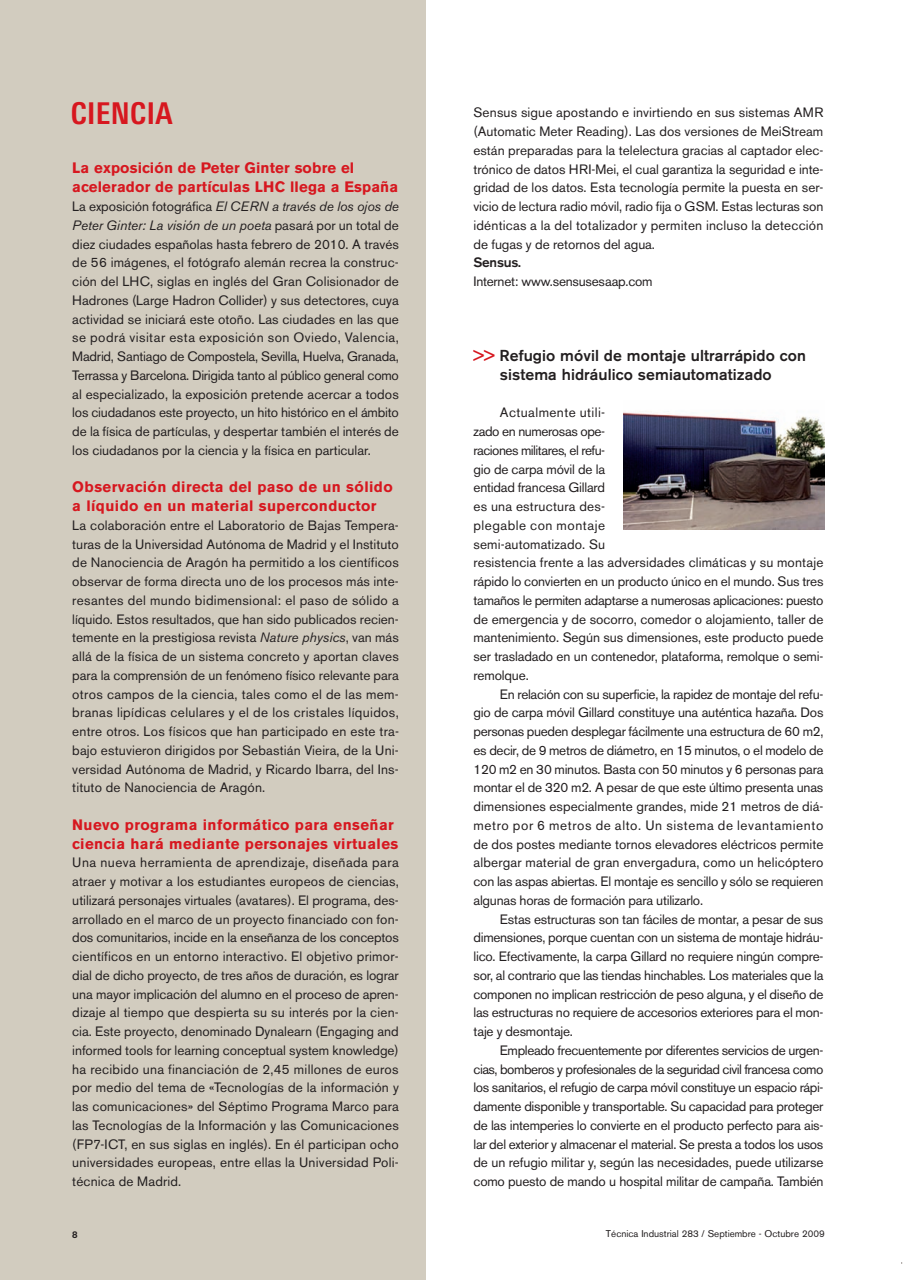
<style>
.page{position:relative;width:910px;height:1280px;background:#fff}
.page>*{position:absolute;margin:0;border:0;box-sizing:border-box;transform-origin:0 0}
.t1{font:700 condensed 30px "LT Univers";letter-spacing:.015em;color:#d7171f}
.t2{font:500 15.75px/18.8px "Akzidenz Grotesk BE";letter-spacing:.005em;color:#231f20;text-align:center}
.t3{font:700 15px/18.8px "Akzidenz Grotesk BE";letter-spacing:.03em;color:#d7171f}
.t4{font:700 15px/18.8px "Akzidenz Grotesk BE";letter-spacing:.01em;color:#d7171f}
.t5{font:13.5px/18.8px "Akzidenz Grotesk BE";letter-spacing:-.005em;color:#231f20;text-align:justify}
.t6{font:500 13.5px "Akzidenz Grotesk BE";letter-spacing:-.015em;color:#231f20}
.t7{font:9.75px "Akzidenz Grotesk BE";color:#231f20}
.t8{font:500 9.75px "Akzidenz Grotesk BE";color:#231f20}
.s1{font-style:italic}
.s2{color:#d7171f}
</style>
<div class="page">
<div style="left:0;top:0;width:425px;height:1280px;background:#d2ccbf"></div>
<img style="left:623px;top:411px;width:202px;height:118px">
<h1 class="t1" style="left:71px;top:102px;width:103px">CIENCIA</h1>
<p class="t4" style="left:72px;top:160px;width:327px">La exposición de Peter Ginter sobre el acelerador de partículas LHC llega a España</p>
<p class="t5" style="left:72px;top:198px;width:328px">La exposición fotográfica <span class="s1">El CERN a través de los ojos de Peter Ginter: La visión de un poeta</span> pasará por un total de diez ciudades españolas hasta febrero de 2010. A través de 56 imágenes, el fotógrafo alemán recrea la construc&shy;ción del LHC, siglas en inglés del Gran Colisionador de Hadrones (Large Hadron Collider) y sus detectores, cuya actividad se iniciará este otoño. Las ciudades en las que se podrá visitar esta exposición son Oviedo, Valencia, Madrid, Santiago de Compostela, Sevilla, Huelva, Granada, Terrassa y Barcelona. Dirigida tanto al público general como al especializado, la exposición pretende acercar a todos los ciudadanos este proyecto, un hito histórico en el ámbito de la física de partículas, y despertar también el interés de los ciudadanos por la ciencia y la física en particular.</p>
<p class="t3" style="left:72px;top:479px;width:322px">Observación directa del paso de un sólido a líquido en un material superconductor</p>
<p class="t5" style="left:72px;top:517px;width:328px">La colaboración entre el Laboratorio de Bajas Tempera&shy;turas de la Universidad Autónoma de Madrid y el Instituto de Nanociencia de Aragón ha permitido a los científicos observar de forma directa uno de los procesos más inte&shy;resantes del mundo bidimensional: el paso de sólido a líquido. Estos resultados, que han sido publicados recien&shy;temente en la prestigiosa revista <span class="s1">Nature physics</span>, van más allá de la física de un sistema concreto y aportan claves para la comprensión de un fenómeno físico relevante para otros campos de la ciencia, tales como el de las mem&shy;branas lipídicas celulares y el de los cristales líquidos, entre otros. Los físicos que han participado en este tra&shy;bajo estuvieron dirigidos por Sebastián Vieira, de la Uni&shy;versidad Autónoma de Madrid, y Ricardo Ibarra, del Ins&shy;tituto de Nanociencia de Aragón.</p>
<p class="t3" style="left:72px;top:816px;width:328px">Nuevo programa informático para enseñar ciencia hará mediante personajes virtuales</p>
<p class="t5" style="left:72px;top:855px;width:328px">Una nueva herramienta de aprendizaje, diseñada para atraer y motivar a los estudiantes europeos de ciencias, utilizará personajes virtuales (avatares). El programa, des&shy;arrollado en el marco de un proyecto financiado con fon&shy;dos comunitarios, incide en la enseñanza de los conceptos científicos en un entorno interactivo. El objetivo primor&shy;dial de dicho proyecto, de tres años de duración, es lograr una mayor implicación del alumno en el proceso de apren&shy;dizaje al tiempo que despierta su su interés por la cien&shy;cia. Este proyecto, denominado Dynalearn (Engaging and informed tools for learning conceptual system knowledge) ha recibido una financiación de 2,45 millones de euros por medio del tema de «Tecnologías de la información y las comunicaciones» del Séptimo Programa Marco para las Tecnologías de la Información y las Comunicaciones (FP7-ICT, en sus siglas en inglés). En él participan ocho universidades europeas, entre ellas la Universidad Poli&shy;técnica de Madrid.</p>
<p class="t8" style="left:72px;top:1231px;width:7px">8</p>
<p class="t5" style="left:473px;top:105px;width:351px">Sensus sigue apostando e invirtiendo en sus sistemas AMR (Automatic Meter Reading). Las dos versiones de MeiStream están preparadas para la telelectura gracias al captador elec&shy;trónico de datos HRI-Mei, el cual garantiza la seguridad e inte&shy;gridad de los datos. Esta tecnología permite la puesta en ser&shy;vicio de lectura radio móvil, radio fija o GSM. Estas lecturas son idénticas a la del totalizador y permiten incluso la detección de fugas y de retornos del agua.</p>
<p class="t6" style="left:473px;top:258px;width:49px">Sensus.</p>
<p class="t5" style="left:473px;top:273px;width:181px">Internet: www.sensusesaap.com</p>
<p class="t2" style="left:473px;top:347px;width:334px"><span class="s2">&gt;&gt;</span> Refugio móvil de montaje ultrarrápido con sistema hidráulico semiautomatizado</p>
<p class="t5" style="left:473px;top:405px;width:351px;text-align:left;text-indent:26px">Actualmente utili-<br>zado en numerosas ope-<br>raciones militares, el refu-<br>gio de carpa móvil de la<br>entidad francesa Gillard<br>es una estructura des-<br>plegable con montaje<br>semi-automatizado. Su<br>resistencia frente a las adversidades climáticas y su montaje rápido lo convierten en un producto único en el mundo. Sus tres tamaños le permiten adaptarse a numerosas aplicaciones: puesto de emergencia y de socorro, comedor o alojamiento, taller de mantenimiento. Según sus dimensiones, este producto puede ser trasladado en un contenedor, plataforma, remolque o semi&shy;remolque.</p>
<p class="t5" style="left:473px;top:686px;width:352px;text-indent:26px">En relación con su superficie, la rapidez de montaje del refu&shy;gio de carpa móvil Gillard constituye una auténtica hazaña. Dos personas pueden desplegar fácilmente una estructura de 60 m2, es decir, de 9 metros de diámetro, en 15 minutos, o el modelo de 120 m2 en 30 minutos. Basta con 50 minutos y 6 personas para montar el de 320 m2. A pesar de que este último presenta unas dimensiones especialmente grandes, mide 21 metros de diá&shy;metro por 6 metros de alto. Un sistema de levantamiento de dos postes mediante tornos elevadores eléctricos permite albergar material de gran envergadura, como un helicóptero con las aspas abiertas. El montaje es sencillo y sólo se requieren algunas horas de formación para utilizarlo.</p>
<p class="t5" style="left:473px;top:911px;width:352px;text-indent:26px">Estas estructuras son tan fáciles de montar, a pesar de sus dimensiones, porque cuentan con un sistema de montaje hidráu&shy;lico. Efectivamente, la carpa Gillard no requiere ningún compre&shy;sor, al contrario que las tiendas hinchables. Los materiales que la componen no implican restricción de peso alguna, y el diseño de las estructuras no requiere de accesorios exteriores para el mon&shy;taje y desmontaje.</p>
<p class="t5" style="left:473px;top:1042px;width:352px;text-indent:26px">Empleado frecuentemente por diferentes servicios de urgen&shy;cias, bomberos y profesionales de la seguridad civil francesa como los sanitarios, el refugio de carpa móvil constituye un espacio rápi&shy;damente disponible y transportable. Su capacidad para proteger de las intemperies lo convierte en el producto perfecto para ais&shy;lar del exterior y almacenar el material. Se presta a todos los usos de un refugio militar y, según las necesidades, puede utilizarse como puesto de mando u hospital militar de campaña. También</p>
<p class="t7" style="left:606px;top:1230px;width:220px">Técnica Industrial 283 / Septiembre - Octubre 2009</p>
</div>
